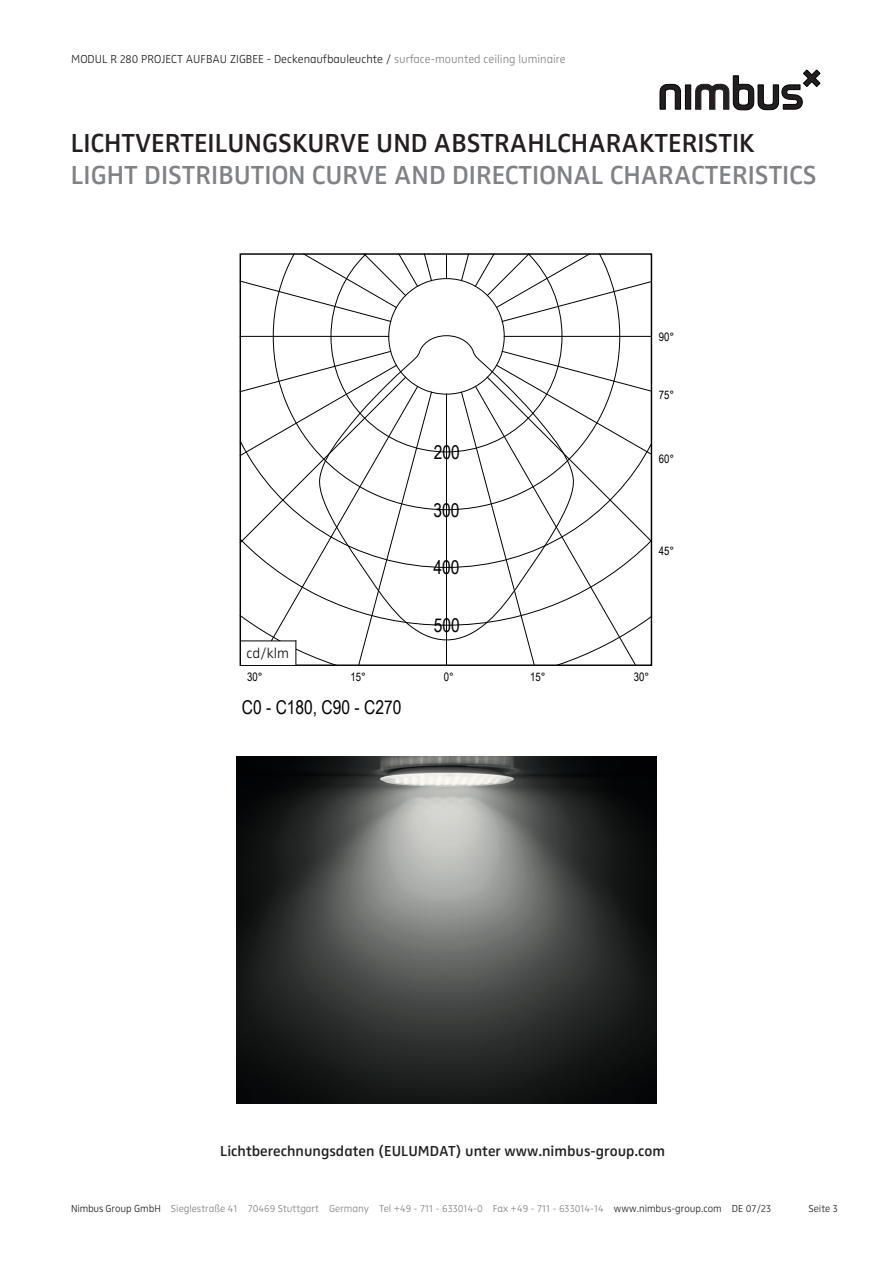
<style>
.page{position:relative;width:893px;height:1263px;background:#fff}
.page>*{position:absolute;margin:0;border:0;box-sizing:border-box;transform-origin:0 0}
.t1{font:27px "Zwo Semi Bold LF Plain Alt";color:#808285}
.t2{font:27px "Zwo Semi Bold LF Plain Alt";color:#231f20}
.t3{font:19.05px "Arial Narrow";color:#000001}
.t4{font:15px "Zwo Semi Bold LF Plain Alt";color:#231f20}
.t5{font:14.7px "Zwo Light LF Plain Alt";color:#111416}
.t6{font:12px "Zwo Light LF Plain Alt";color:#231f20}
.t7{font:11.7px "Arial Narrow";color:#000001}
.t8{font:10.5px "Zwo Light LF Plain Alt";color:#808285}
.t9{font:10.5px "Zwo Light LF Plain Alt";color:#231f20}
.s1{color:#808285}
.s2{color:#231f20}
</style>
<div class="page">
<svg style="left:660px;top:70px;width:160px;height:40px"></svg>
<img style="left:236px;top:756px;width:421px;height:348px">
<svg style="left:240px;top:253px;width:32px;height:69px"></svg>
<hr style="left:240px;top:336px;width:149px;height:1px;background:#000001">
<hr style="left:504px;top:336px;width:147px;height:1px;background:#000001">
<svg style="left:620px;top:253px;width:32px;height:69px"></svg>
<svg style="left:272px;top:253px;width:348px;height:98px"></svg>
<svg style="left:240px;top:351px;width:412px;height:315px"></svg>
<svg style="left:316px;top:335px;width:262px;height:306px"></svg>
<p class="t6" style="left:71px;top:52px;width:496px">MODUL R 280 PROJECT AUFBAU ZIGBEE - Deckenaufbauleuchte / <span class="s1">surface-mounted ceiling luminaire</span></p>
<h1 class="t2" style="left:71px;top:127px;width:685px">LICHTVERTEILUNGSKURVE UND ABSTRAHLCHARAKTERISTIK</h1>
<h1 class="t1" style="left:71px;top:159px;width:747px">LIGHT DISTRIBUTION CURVE AND DIRECTIONAL CHARACTERISTICS</h1>
<p class="t7" style="left:659px;top:328px;width:17px">90°</p>
<p class="t7" style="left:659px;top:386px;width:17px">75°</p>
<h2 class="t3" style="left:434px;top:438px;width:28px">200</h2>
<h2 class="t3" style="left:433px;top:496px;width:28px">300</h2>
<h2 class="t3" style="left:433px;top:553px;width:28px">400</h2>
<p class="t7" style="left:659px;top:450px;width:17px">60°</p>
<p class="t7" style="left:659px;top:542px;width:17px">45°</p>
<h3 class="t5" style="left:246px;top:644px;width:44px">cd/klm</h3>
<h2 class="t3" style="left:434px;top:611px;width:28px">500</h2>
<p class="t7" style="left:247px;top:668px;width:17px">30°</p>
<p class="t7" style="left:351px;top:668px;width:17px">15°</p>
<p class="t7" style="left:444px;top:668px;width:12px">0°</p>
<p class="t7" style="left:530px;top:668px;width:17px">15°</p>
<p class="t7" style="left:634px;top:668px;width:17px">30°</p>
<h2 class="t3" style="left:242px;top:693px;width:161px">C0 - C180, C90 - C270</h2>
<h3 class="t4" style="left:220px;top:1142px;width:446px">Lichtberechnungsdaten (EULUMDAT) unter www.nimbus-group.com</h3>
<p class="t8" style="left:71px;top:1203px;width:701px"><span class="s2">Nimbus Group GmbH</span> Sieglestraße 41 70469 Stuttgart Germany Tel +49 - 711 - 633014-0 Fax +49 - 711 - 633014-14 <span class="s2">www.nimbus-group.com DE 07/23</span></p>
<p class="t9" style="left:809px;top:1202px;width:31px">Seite 3</p>
</div>
